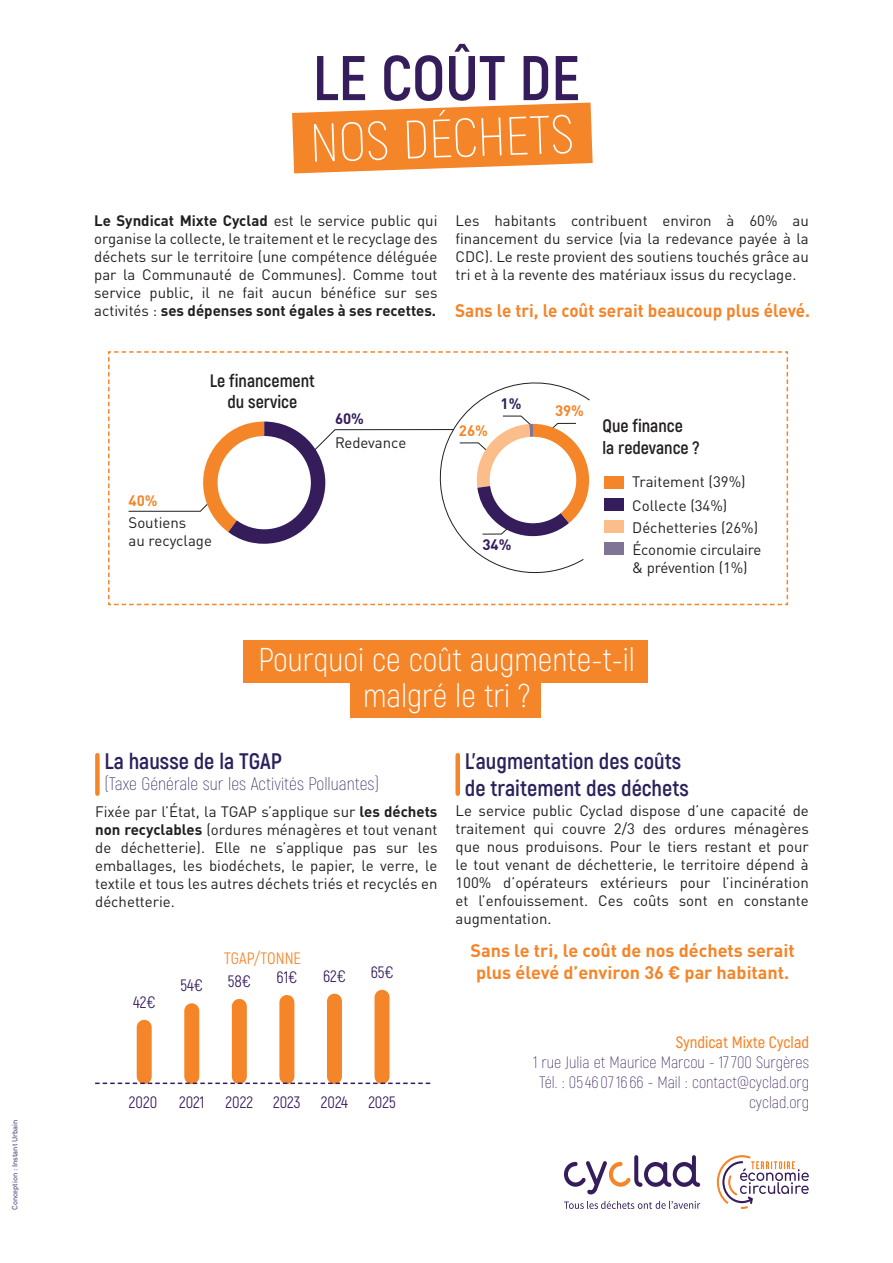
<style>
.page{position:relative;width:893px;height:1263px;background:#fff}
.page>*{position:absolute;margin:0;border:0;box-sizing:border-box;transform-origin:0 0}
.t1{font:700 63px "Akrobat";color:#351c5b}
.t2{font:200 54px "Akrobat";color:#fff}
.t3{font:300 33px/36px "Akrobat";color:#fff;text-align:center}
.t4{font:700 22.5px/27px "Akrobat";color:#2c215c}
.CHAPO{font:700 18px/21.6px "DINOT";color:#f58529;text-align:center}
.t5{font:700 18px/21.6px "Akrobat";color:#231f20;text-align:center}
.CHAPO-2{font:700 18px "DINOT";color:#f58529;scale:.95 1}
.t6{font:200 18px "Akrobat";color:#2c215c}
.CHAPO-3{font:200 16.5px/19.8px "Akrobat";color:#351c5b;text-align:right}
.CHAPO-4{font:16.5px "Akrobat";color:#351c5b}
.CHAPO-5{font:16.5px "Akrobat";color:#f58529}
.t7{font:15px/18px "DINOT";color:#231f20;text-align:justify}
.t8{font:700 15px "DINOT";color:#f58529}
.t9{font:700 15px "DINOT";color:#351c5b}
.t10{font:700 15px "DINOT";color:#2c215c}
.t11{font:7.5px "DIN";color:#351c5b}
.s1{font-weight:700}
.s2{font-weight:600;color:#f58529}
</style>
<div class="page">
<div style="left:350px;top:670px;width:191px;height:48px;background:#f58529"></div>
<div style="left:243px;top:640px;width:404px;height:42px;background:#f58529"></div>
<div style="left:95px;top:755px;width:5px;height:39px;background:#f58529"></div>
<div style="left:455px;top:755px;width:5px;height:39px;background:#f58529"></div>
<svg style="left:292px;top:103px;width:301px;height:70px;background:#f69647"></svg>
<div style="left:137px;top:1027px;width:15px;height:49px;background:#f58529"></div>
<div style="left:184px;top:1011px;width:15px;height:65px;background:#f58529"></div>
<div style="left:232px;top:1006px;width:15px;height:70px;background:#f58529"></div>
<div style="left:279px;top:1002px;width:15px;height:74px;background:#f58529"></div>
<div style="left:327px;top:1001px;width:15px;height:75px;background:#f58529"></div>
<div style="left:375px;top:997px;width:15px;height:79px;background:#f58529"></div>
<svg style="left:95px;top:1082px;width:335px;height:2px"></svg>
<svg style="left:564px;top:1155px;width:136px;height:39px"></svg>
<svg style="left:564px;top:1201px;width:136px;height:8px"></svg>
<svg style="left:717px;top:1155px;width:92px;height:54px"></svg>
<svg style="left:108px;top:351px;width:681px;height:255px"></svg>
<p class="t11" style="left:10px;top:1210px;width:92px;rotate:-90deg">Conception : Instant Urbain</p>
<p class="t1" style="left:313px;top:39px;width:269px">LE COÛT DE</p>
<p class="t2" style="left:309px;top:112px;width:266px;rotate:-2deg">NOS DÉCHETS</p>
<p class="t7" style="left:94px;top:211px;width:345px"><span class="s1">Le Syndicat Mixte Cyclad</span> est le service public qui organise la collecte, le traitement et le recyclage des déchets sur le territoire (une compétence déléguée par la Communauté de Communes). Comme tout service public, il ne fait aucun bénéfice sur ses activités : <span class="s1">ses dépenses sont égales à ses recettes.</span></p>
<p class="t7" style="left:455px;top:211px;width:355px">Les habitants contribuent environ à 60% au financement du service (via la redevance payée à la CDC). Le reste provient des soutiens touchés grâce au tri et à la revente des matériaux issus du recyclage.</p>
<p class="CHAPO-2" style="left:455px;top:299px;width:375px">Sans le tri, le coût serait beaucoup plus élevé.</p>
<p class="t8" style="left:129px;top:491px;width:31px">40%</p>
<p class="t5" style="left:210px;top:369px;width:107px">Le financement du service</p>
<p class="t7" style="left:129px;top:513px;width:85px">Soutiens<br>au recyclage</p>
<p class="t9" style="left:335px;top:409px;width:31px">60%</p>
<p class="t7" style="left:335px;top:433px;width:73px">Redevance</p>
<p class="t8" style="left:459px;top:420px;width:31px">26%</p>
<p class="t10" style="left:501px;top:394px;width:22px">1%</p>
<p class="t9" style="left:482px;top:535px;width:31px">34%</p>
<p class="t8" style="left:555px;top:401px;width:31px">39%</p>
<p class="t5" style="left:602px;top:415px;width:99px;text-align:left">Que finance<br>la redevance ?</p>
<p class="t7" style="left:632px;top:473px;width:115px">Traitement (39%)</p>
<p class="t7" style="left:632px;top:496px;width:97px">Collecte (34%)</p>
<p class="t7" style="left:632px;top:518px;width:127px">Déchetteries (26%)</p>
<p class="t7" style="left:632px;top:540px;width:131px">Économie circulaire &amp; prévention (1%)</p>
<p class="t3" style="left:259px;top:641px;width:378px">Pourquoi ce coût augmente-t-il malgré le tri ?</p>
<p class="t4" style="left:104px;top:747px;width:179px">La hausse de la TGAP</p>
<p class="t6" style="left:104px;top:774px;width:276px">(Taxe Générale sur les Activités Polluantes)</p>
<p class="t7" style="left:95px;top:803px;width:344px">Fixée par l’État, la TGAP s’applique sur <span class="s1">les déchets non recyclables</span> (ordures ménagères et tout venant de déchetterie). Elle ne s’applique pas sur les emballages, les biodéchets, le papier, le verre, le textile et tous les autres déchets triés et recyclés en déchetterie.</p>
<p class="CHAPO-4" style="left:133px;top:993px;width:24px">42€</p>
<p class="CHAPO-5" style="left:224px;top:949px;width:78px">TGAP/TONNE</p>
<p class="CHAPO-4" style="left:181px;top:976px;width:24px">54€</p>
<p class="CHAPO-4" style="left:228px;top:971px;width:25px">58€</p>
<p class="CHAPO-4" style="left:277px;top:967px;width:22px">61€</p>
<p class="CHAPO-4" style="left:323px;top:966px;width:24px">62€</p>
<p class="CHAPO-4" style="left:371px;top:962px;width:24px">65€</p>
<p class="CHAPO-4" style="left:129px;top:1092px;width:30px">2020</p>
<p class="CHAPO-4" style="left:179px;top:1092px;width:27px">2021</p>
<p class="CHAPO-4" style="left:226px;top:1092px;width:29px">2022</p>
<p class="CHAPO-4" style="left:273px;top:1092px;width:29px">2023</p>
<p class="CHAPO-4" style="left:321px;top:1092px;width:29px">2024</p>
<p class="CHAPO-4" style="left:368px;top:1092px;width:29px">2025</p>
<p class="t4" style="left:465px;top:747px;width:226px">L’augmentation des coûts de traitement des déchets</p>
<p class="t7" style="left:455px;top:801px;width:355px">Le service public Cyclad dispose d’une capacité de traitement qui couvre 2/3 des ordures ménagères que nous produisons. Pour le tiers restant et pour le tout venant de déchetterie, le territoire dépend à 100% d’opérateurs extérieurs pour l’incinération et l’enfouissement. Ces coûts sont en constante augmentation.</p>
<p class="CHAPO" style="left:470px;top:939px;width:326px">Sans le tri, le coût de nos déchets serait plus élevé d’environ 36 € par habitant.</p>
<p class="CHAPO-3" style="left:533px;top:1033px;width:278px"><span class="s2">Syndicat Mixte Cyclad<br></span>1 rue Julia et Maurice Marcou - 17700 Surgères</p>
<p class="CHAPO-3" style="left:539px;top:1072px;width:271px">Tél. : 05 46 0716 66 - Mail : contact@cyclad.org</p>
<p class="CHAPO-3" style="left:749px;top:1092px;width:62px">cyclad.org</p>
</div>
